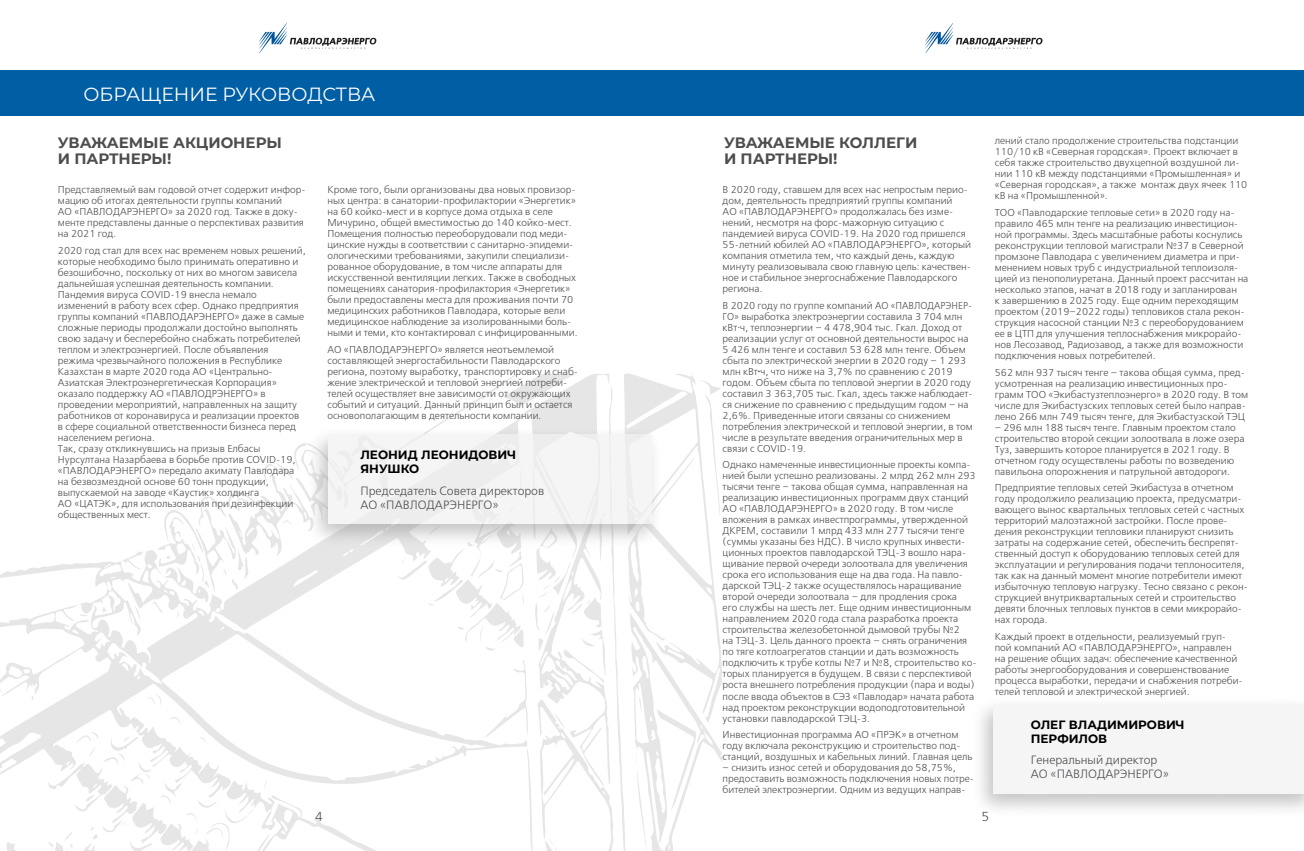
<style>
.page{position:relative;width:1304px;height:851px;background:#fff}
.page>*{position:absolute;margin:0;border:0;box-sizing:border-box;transform-origin:0 0}
.t1{font:19px "Montserrat";color:#fff}
.t2{font:700 15px/16px "Montserrat";color:#4d4d4f}
.t3{font:13px "DS Free Set";color:#4d4d4f}
.t4{font:12px/14px "DS Free Set";color:#4d4d4f}
.t5{font:700 12px/14px "Montserrat";color:#000}
.t6{font:10px/11px "DS Free Set";color:#4d4d4f}
.s1{font-family:"Montserrat"}
</style>
<div class="page">
<svg style="left:259px;top:23px;width:117px;height:30px"></svg>
<svg style="left:925px;top:23px;width:117px;height:30px"></svg>
<svg style="left:0;top:567px;width:41px;height:208px"></svg>
<svg style="left:7px;top:842px;width:8px;height:8px"></svg>
<svg style="left:31px;top:695px;width:3px;height:4px"></svg>
<svg style="left:41px;top:373px;width:681px;height:477px"></svg>
<div style="left:0;top:71px;width:1304px;height:45px;background:#005ea4"></div>
<div style="left:307px;top:426px;width:355px;height:122px;background:#878787;opacity:.75"></div>
<div style="left:328px;top:434px;width:324px;height:90px;background:#f1f1f2"></div>
<div style="left:972px;top:696px;width:332px;height:121px;background:#878787;opacity:.75"></div>
<div style="left:993px;top:703px;width:311px;height:90px;background:#f1f1f2"></div>
<h1 class="t1" style="left:83px;top:81px;width:294px">ОБРАЩЕНИЕ РУКОВОДСТВА</h1>
<h2 class="t2" style="left:58px;top:134px;width:225px">УВАЖАЕМЫЕ АКЦИОНЕРЫ<br>И ПАРТНЕРЫ!</h2>
<h2 class="t2" style="left:724px;top:134px;width:195px">УВАЖАЕМЫЕ КОЛЛЕГИ<br>И ПАРТНЕРЫ!</h2>
<p class="t6" style="left:723px;top:184px;width:250px">В 2020 году, ставшем для всех нас непростым перио&shy;дом, деятельность предприятий группы компаний<br>АО «ПАВЛОДАРЭНЕРГО» продолжалась без изме&shy;нений, несмотря на форс-мажорную ситуацию с пандемией вируса COVID-19. На 2020 год пришелся 55-летний юбилей АО «ПАВЛОДАРЭНЕРГО», который компания отметила тем, что каждый день, каждую минуту реализовывала свою главную цель: качествен&shy;ное и стабильное энергоснабжение Павлодарского региона.</p>
<p class="t6" style="left:723px;top:300px;width:252px">В 2020 году по группе компаний АО «ПАВЛОДАРЭНЕР-ГО» выработка электроэнергии составила 3 704 млн кВт<span class="s1">·</span>ч, теплоэнергии – 4 478,904 тыс. Гкал. Доход от реализации услуг от основной деятельности вырос на 5 426 млн тенге и составил 53 628 млн тенге. Объем сбыта по электрической энергии в 2020 году – 1 293 млн кВт·ч, что ниже на 3,7% по сравнению с 2019 годом. Объем сбыта по тепловой энергии в 2020 году составил 3 363,705 тыс. Гкал, здесь также наблюдает&shy;ся снижение по сравнению с предыдущим годом – на 2,6%. Приведенные итоги связаны со снижением потребления электрической и тепловой энергии, в том числе в результате введения ограничительных мер в связи с COVID-19.</p>
<p class="t6" style="left:723px;top:459px;width:255px">Однако намеченные инвестиционные проекты компа&shy;нией были успешно реализованы. 2 млрд 262 млн 293 тысячи тенге – такова общая сумма, направленная на реализацию инвестиционных программ двух станций АО «ПАВЛОДАРЭНЕРГО» в 2020 году. В том числе вложения в рамках инвестпрограммы, утвержденной ДКРЕМ, составили 1 млрд 433 млн 277 тысячи тенге (суммы указаны без НДС). В число крупных инвести&shy;ционных проектов павлодарской ТЭЦ-3 вошло нара&shy;щивание первой очереди золоотвала для увеличения срока его использования еще на два года. На павло&shy;дарской ТЭЦ-2 также осуществлялось наращивание второй очереди золоотвала – для продления срока<br>его службы на шесть лет. Еще одним инвестиционным направлением 2020 года стала разработка проекта строительства железобетонной дымовой трубы №2<br>на ТЭЦ-3. Цель данного проекта – снять ограничения по тяге котлоагрегатов станции и дать возможность подключить к трубе котлы №7 и №8, строительство ко&shy;торых планируется в будущем. В связи с перспективой роста внешнего потребления продукции (пара и воды) после ввода объектов в СЭЗ «Павлодар» начата работа над проектом реконструкции водоподготовительной установки павлодарской ТЭЦ-3.</p>
<p class="t6" style="left:723px;top:729px;width:251px">Инвестиционная программа АО «ПРЭК» в отчетном году включала реконструкцию и строительство под&shy;станций, воздушных и кабельных линий. Главная цель</p>
<p class="t6" style="left:723px;top:762px;width:253px">– снизить износ сетей и оборудования до 58,75%, предоставить возможность подключения новых потре&shy;бителей электроэнергии. Одним из ведущих направ-</p>
<p class="t6" style="left:327px;top:184px;width:252px">Кроме того, были организованы два новых провизор&shy;ных центра: в санатории-профилактории «Энергетик» на 60 койко-мест и в корпусе дома отдыха в селе Мичурино, общей вместимостью до 140 койко-мест.<br>Помещения полностью переоборудовали под меди&shy;цинские нужды в соответствии с санитарно-эпидеми&shy;ологическими требованиями, закупили специализи&shy;рованное оборудование, в том числе аппараты для искусственной вентиляции легких. Также в свободных помещениях санатория-профилактория «Энергетик» были предоставлены места для проживания почти 70 медицинских работников Павлодара, которые вели медицинское наблюдение за изолированными боль&shy;ными и теми, кто контактировал с инфицированными.</p>
<p class="t6" style="left:327px;top:344px;width:252px">АО «ПАВЛОДАРЭНЕРГО» является неотъемлемой составляющей энергостабильности Павлодарского региона, поэтому выработку, транспортировку и снаб&shy;жение электрической и тепловой энергией потреби&shy;телей осуществляет вне зависимости от окружающих событий и ситуаций. Данный принцип был и остается основополагающим в деятельности компании.</p>
<p class="t6" style="left:58px;top:184px;width:249px">Представляемый вам годовой отчет содержит инфор&shy;мацию об итогах деятельности группы компаний<br>АО «ПАВЛОДАРЭНЕРГО» за 2020 год. Также в доку&shy;менте представлены данные о перспективах развития на 2021 год.</p>
<p class="t6" style="left:58px;top:245px;width:250px">2020 год стал для всех нас временем новых решений, которые необходимо было принимать оперативно и безошибочно, поскольку от них во многом зависела дальнейшая успешная деятельность компании.<br>Пандемия вируса COVID-19 внесла немало изменений в работу всех сфер. Однако предприятия группы компаний «ПАВЛОДАРЭНЕРГО» даже в самые сложные периоды продолжали достойно выполнять свою задачу и бесперебойно снабжать потребителей теплом и электроэнергией. После объявления режима чрезвычайного положения в Республике Казахстан в марте 2020 года АО «Центрально-Азиатская Электроэнергетическая Корпорация» оказало поддержку АО «ПАВЛОДРЭНЕРГО» в проведении мероприятий, направленных на защиту работников от коронавируса и реализации проектов в сфере социальной ответственности бизнеса перед населением региона.<br>Так, сразу откликнувшись на призыв Елбасы Нурсултана Назарбаева в борьбе против COVID-19, «ПАВЛОДАРЭНЕРГО» передало акимату Павлодара на безвозмездной основе 60 тонн продукции, выпускаемой на заводе «Каустик» холдинга<br>АО «ЦАТЭК», для использования при дезинфекции общественных мест.</p>
<p class="t5" style="left:360px;top:447px;width:157px">ЛЕОНИД ЛЕОНИДОВИЧ<br>ЯНУШКО</p>
<p class="t4" style="left:360px;top:484px;width:185px">Председатель Совета директоров<br>АО «ПАВЛОДАРЭНЕРГО»</p>
<p class="t6" style="left:995px;top:135px;width:254px">лений стало продолжение строительства подстанции 110/10 кВ «Северная городская». Проект включает в себя также строительство двухцепной воздушной ли&shy;нии 110 кВ между подстанциями «Промышленная» и «Северная городская», а также монтаж двух ячеек 110 кВ на «Промышленной».</p>
<p class="t6" style="left:995px;top:207px;width:255px">ТОО «Павлодарские тепловые сети» в 2020 году на&shy;правило 465 млн тенге на реализацию инвестицион&shy;ной программы. Здесь масштабные работы коснулись реконструкции тепловой магистрали №37 в Северной промзоне Павлодара с увеличением диаметра и при&shy;менением новых труб с индустриальной теплоизоля&shy;цией из пенополиуретана. Данный проект рассчитан на несколько этапов, начат в 2018 году и запланирован<br>к завершению в 2025 году. Еще одним переходящим проектом (2019–2022 годы) тепловиков стала рекон&shy;струкция насосной станции №3 с переоборудованием ее в ЦТП для улучшения теплоснабжения микрорайо&shy;нов Лесозавод, Радиозавод, а также для возможности подключения новых потребителей.</p>
<p class="t6" style="left:995px;top:367px;width:255px">562 млн 937 тысяч тенге – такова общая сумма, пред&shy;усмотренная на реализацию инвестиционных про&shy;грамм ТОО «Экибастузтеплоэнерго» в 2020 году. В том числе для Экибастузских тепловых сетей было направ&shy;лено 266 млн 749 тысяч тенге, для Экибастузской ТЭЦ</p>
<p class="t6" style="left:995px;top:422px;width:251px">– 296 млн 188 тысяч тенге. Главным проектом стало строительство второй секции золоотвала в ложе озера Туз, завершить которое планируется в 2021 году. В отчетном году осуществлены работы по возведению павильона опорожнения и патрульной автодороги.</p>
<p class="t6" style="left:995px;top:482px;width:255px">Предприятие тепловых сетей Экибастуза в отчетном году продолжило реализацию проекта, предусматри&shy;вающего вынос квартальных тепловых сетей с частных территорий малоэтажной застройки. После прове&shy;дения реконструкции тепловики планируют снизить затраты на содержание сетей, обеспечить беспрепят&shy;ственный доступ к оборудованию тепловых сетей для эксплуатации и регулирования подачи теплоносителя, так как на данный момент многие потребители имеют избыточную тепловую нагрузку. Тесно связано с рекон&shy;струкцией внутриквартальных сетей и строительство девяти блочных тепловых пунктов в семи микрорайо&shy;нах города.</p>
<p class="t6" style="left:995px;top:631px;width:250px">Каждый проект в отдельности, реализуемый груп&shy;пой компаний АО «ПАВЛОДАРЭНЕРГО», направлен на решение общих задач: обеспечение качественной работы энергооборудования и совершенствование процесса выработки, передачи и снабжения потреби&shy;телей тепловой и электрической энергией.</p>
<p class="t5" style="left:1031px;top:717px;width:155px">ОЛЕГ ВЛАДИМИРОВИЧ<br>ПЕРФИЛОВ</p>
<p class="t4" style="left:1031px;top:753px;width:140px">Генеральный директор<br>АО «ПАВЛОДАРЭНЕРГО»</p>
<h3 class="t3" style="left:315px;top:808px;width:9px">4</h3>
<h3 class="t3" style="left:981px;top:808px;width:9px">5</h3>
</div>
